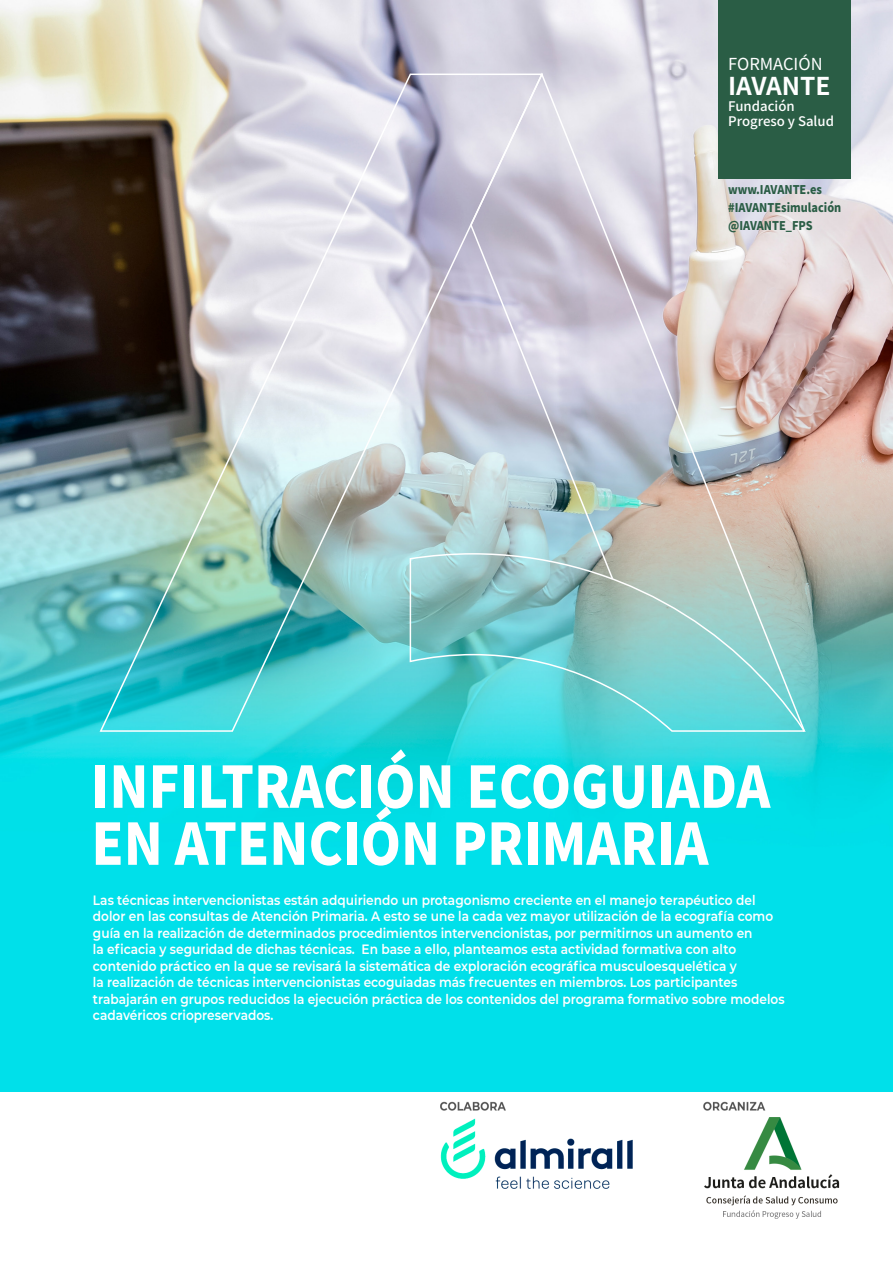
<style>
.page{position:relative;width:893px;height:1263px;background:#fff}
.page>*{position:absolute;margin:0;border:0;box-sizing:border-box;transform-origin:0 0}
.Título{font:900 57px "Noto Sans HK";color:#fff;scale:.9 1}
.t1{font:700 24.45px "Noto Sans HK";color:#fff}
.t2{font:16.5px "Noto Sans HK";color:#fff}
.Cuerpo{font:600 13.5px/16.5px "Montserrat";color:#fff;scale:.9 1}
.t3{font:500 13.2px "Noto Sans HK";color:#fff}
.Título-2{font:900 12px "Noto Sans HK";color:#2a5d45;scale:.9 1}
</style>
<div class="page">
<img style="left:0;top:0;width:893px;height:1092px">
<img style="left:440px;top:1101px;width:400px;height:118px">
<div style="left:718px;top:0;width:132px;height:179px;background:#2a5d45"></div>
<svg style="left:469px;top:71px;width:337px;height:481px;background:#c2c0c2"></svg>
<img style="left:98px;top:72px;width:446px;height:660px">
<svg style="left:409px;top:552px;width:398px;height:181px;background:#7fcac8"></svg>
<p class="t2" style="left:728px;top:55px;width:96px">FORMACIÓN</p>
<p class="t1" style="left:728px;top:72px;width:104px">IAVANTE</p>
<p class="t3" style="left:728px;top:99px;width:68px">Fundación</p>
<p class="t3" style="left:728px;top:114px;width:107px">Progreso y Salud</p>
<p class="Título-2" style="left:728px;top:182px;width:106px">www.IAVANTE.es</p>
<p class="Título-2" style="left:728px;top:200px;width:127px">#IAVANTEsimulación</p>
<p class="Título-2" style="left:728px;top:218px;width:96px">@IAVANTE_FPS</p>
<p class="Título" style="left:91px;top:755px;width:756px">INFILTRACIÓN ECOGUIADA</p>
<p class="Título" style="left:91px;top:812px;width:687px">EN ATENCIÓN PRIMARIA</p>
<p class="Cuerpo" style="left:93px;top:891px;width:770px">Las técnicas intervencionistas están adquiriendo un protagonismo creciente en el manejo terapéutico del dolor en las consultas de Atención Primaria. A esto se une la cada vez mayor utilización de la ecografía como guía en la realización de determinados procedimientos intervencionistas, por permitirnos un aumento en<br>la eficacia y seguridad de dichas técnicas. En base a ello, planteamos esta actividad formativa con alto contenido práctico en la que se revisará la sistemática de exploración ecográfica musculoesquelética y<br>la realización de técnicas intervencionistas ecoguiadas más frecuentes en miembros. Los participantes trabajarán en grupos reducidos la ejecución práctica de los contenidos del programa formativo sobre modelos cadavéricos criopreservados.</p>
</div>
